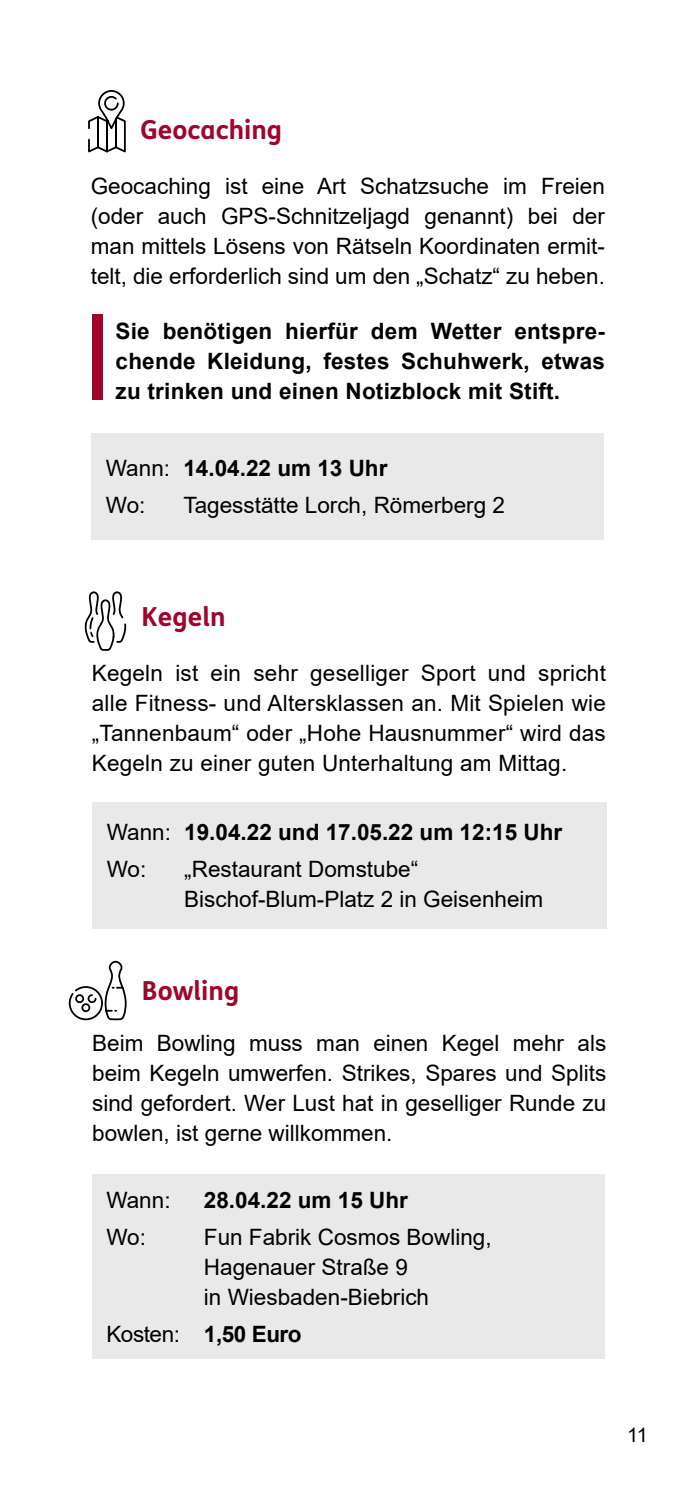
<style>
.page{position:relative;width:695px;height:1489px;background:#fff}
.page>*{position:absolute;margin:0;border:0;box-sizing:border-box;transform-origin:0 0}
.t1{font:700 26.25px "FS Me";color:#a0052c}
.t2{font:22.5px/30px "Arial";color:#000;text-align:justify}
.t3{font:700 22.5px/30px "Arial";letter-spacing:.01em;color:#000}
.t4{font:20px "Arial";color:#000}
.s1{font-weight:400}
</style>
<div class="page">
<div style="left:92px;top:433px;width:512px;height:106px;background:#e9e9e9"></div>
<div style="left:93px;top:314px;width:10px;height:85px;background:#a0052c"></div>
<svg style="left:88px;top:90px;width:38px;height:63px"></svg>
<div style="left:92px;top:802px;width:514px;height:126px;background:#e9e9e9"></div>
<svg style="left:84px;top:591px;width:43px;height:60px"></svg>
<div style="left:92px;top:1174px;width:512px;height:184px;background:#e9e9e9"></div>
<svg style="left:68px;top:960px;width:59px;height:61px"></svg>
<p class="t1" style="left:140px;top:109px;width:143px">Geocaching</p>
<p class="t2" style="left:91px;top:171px;width:515px">Geocaching ist eine Art Schatzsuche im Freien (oder auch GPS-Schnitzeljagd genannt) bei der man mittels Lösens von Rätseln Koordinaten ermit&shy;telt, die erforderlich sind um den „Schatz“ zu heben.</p>
<p class="t3" style="left:116px;top:316px;width:490px;text-align:justify">Sie benötigen hierfür dem Wetter entspre&shy;chende Kleidung, festes Schuhwerk, etwas zu trinken und einen Notizblock mit Stift.</p>
<p class="t3" style="left:106px;top:450px;width:283px;line-height:37px"><span class="s1">Wann:</span> 14.04.22 um 13 Uhr<br><span class="s1">Wo:</span></p>
<p class="t2" style="left:183px;top:490px;width:323px">Tagesstätte Lorch, Römerberg 2</p>
<p class="t1" style="left:141px;top:596px;width:86px">Kegeln</p>
<p class="t2" style="left:92px;top:658px;width:515px">Kegeln ist ein sehr geselliger Sport und spricht alle Fitness- und Altersklassen an. Mit Spielen wie „Tannenbaum“ oder „Hohe Hausnummer“ wird das Kegeln zu einer guten Unterhaltung am Mittag.</p>
<p class="t3" style="left:107px;top:813px;width:457px;line-height:37px"><span class="s1">Wann:</span> 19.04.22 und 17.05.22 um 12:15 Uhr<br><span class="s1">Wo:</span></p>
<p class="t2" style="left:184px;top:854px;width:360px">„Restaurant Domstube“<br>Bischof-Blum-Platz 2 in Geisenheim</p>
<p class="t1" style="left:142px;top:970px;width:99px">Bowling</p>
<p class="t2" style="left:92px;top:1028px;width:515px">Beim Bowling muss man einen Kegel mehr als beim Kegeln umwerfen. Strikes, Spares und Splits sind gefordert. Wer Lust hat in geselliger Runde zu bowlen, ist gerne willkommen.</p>
<p class="t2" style="left:106px;top:1184px;width:66px">Wann:</p>
<p class="t3" style="left:204px;top:1185px;width:205px">28.04.22 um 15 Uhr</p>
<p class="t2" style="left:106px;top:1221px;width:41px">Wo:</p>
<p class="t2" style="left:204px;top:1221px;width:289px;text-align:left">Fun Fabrik Cosmos Bowling,<br>Hagenauer Straße 9<br>in Wiesbaden-Biebrich</p>
<p class="t3" style="left:106px;top:1319px;width:197px"><span class="s1">Kosten:</span> 1,50 Euro</p>
<p class="t4" style="left:627px;top:1420px;width:22px">11</p>
</div>
